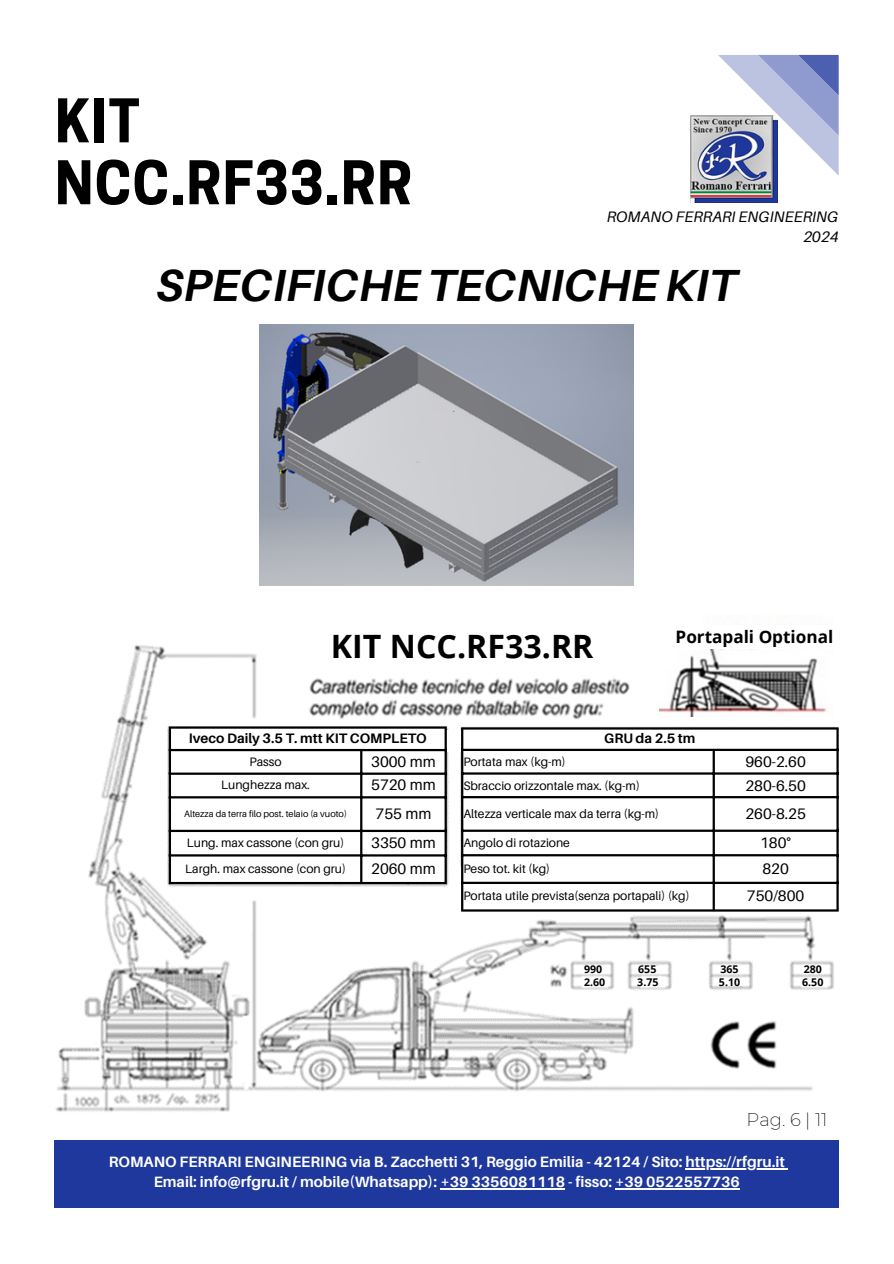
<style>
.page{position:relative;width:894px;height:1264px;background:#fff}
.page>*{position:absolute;margin:0;border:0;box-sizing:border-box;transform-origin:0 0}
.t1{font:700 56.4px/61.8px "Cooper Hewitt";letter-spacing:.02em;color:#000}
.t2{font:italic 700 45px "Aileron";color:#000}
.t3{font:700 32.1px "Open Sans";color:#000}
.t4{font:200 18px "Montserrat";color:#000}
.t5{font:700 17.1px "Open Sans";color:#000}
.t6{font:700 15.6px "Open Sans";color:#000}
.t7{font:15.15px "Aileron";color:#000}
.t8{font:italic 15.15px/20.2px "Aileron";color:#000;text-align:right}
.t9{font:700 15px/20.2px "Aileron";color:#fff;text-align:center}
.t10{font:700 14.7px/17.5px "Open Sans";color:#000}
.t11{font:700 13.65px "Aileron";color:#000}
.t12{font:12.15px "Aileron";color:#000}
.t13{font:700 10.65px/12.8px "Open Sans";color:#000}
.t14{font:9.15px "Aileron";color:#000}
</style>
<div class="page">
<img style="left:55px;top:645px;width:784px;height:467px">
<img style="left:659px;top:615px;width:174px;height:101px">
<svg style="left:318px;top:645px;width:288px;height:29px"></svg>
<div style="left:195px;top:730px;width:274px;height:21px;background:#fff"></div>
<div style="left:674px;top:625px;width:159px;height:24px;background:#fff"></div>
<div style="left:55px;top:1140px;width:783px;height:67px;background:#1f389d"></div>
<hr style="left:685px;top:1168px;width:99px;height:1px;background:#fff">
<hr style="left:440px;top:1188px;width:125px;height:1px;background:#fff">
<hr style="left:615px;top:1188px;width:124px;height:1px;background:#fff">
<svg style="left:718px;top:55px;width:120px;height:120px"></svg>
<img style="left:690px;top:115px;width:87px;height:88px">
<img style="left:260px;top:324px;width:373px;height:261px">
<svg style="left:171px;top:728px;width:273px;height:153px"></svg>
<hr style="left:169px;top:728px;width:2px;height:153px;background:#000">
<hr style="left:360px;top:751px;width:2px;height:130px;background:#000">
<hr style="left:444px;top:728px;width:2px;height:153px;background:#000">
<hr style="left:169px;top:726px;width:277px;height:2px;background:#000">
<hr style="left:169px;top:749px;width:277px;height:2px;background:#000">
<hr style="left:169px;top:772px;width:277px;height:2px;background:#000">
<hr style="left:169px;top:796px;width:277px;height:2px;background:#000">
<hr style="left:169px;top:829px;width:277px;height:3px;background:#000">
<hr style="left:169px;top:854px;width:277px;height:2px;background:#000">
<hr style="left:169px;top:881px;width:277px;height:3px;background:#000">
<svg style="left:463px;top:729px;width:373px;height:180px"></svg>
<hr style="left:461px;top:729px;width:2px;height:180px;background:#000">
<hr style="left:712px;top:751px;width:2px;height:158px;background:#000">
<hr style="left:836px;top:729px;width:2px;height:180px;background:#000">
<hr style="left:461px;top:727px;width:377px;height:2px;background:#000">
<hr style="left:461px;top:748px;width:377px;height:3px;background:#000">
<hr style="left:461px;top:772px;width:377px;height:2px;background:#000">
<hr style="left:461px;top:796px;width:377px;height:2px;background:#000">
<hr style="left:461px;top:829px;width:377px;height:2px;background:#000">
<hr style="left:461px;top:854px;width:377px;height:2px;background:#000">
<hr style="left:461px;top:881px;width:377px;height:3px;background:#000">
<hr style="left:461px;top:909px;width:377px;height:2px;background:#000">
<h1 class="t1" style="left:55px;top:97px;width:359px">KIT<br>NCC.RF33.RR</h1>
<p class="t8" style="left:606px;top:206px;width:233px">ROMANO FERRARI ENGINEERING<br>2024</p>
<h2 class="t2" style="left:157px;top:257px;width:581px">SPECIFICHE TECNICHE KIT</h2>
<h3 class="t3" style="left:331px;top:623px;width:264px">KIT NCC.RF33.RR</h3>
<h3 class="t5" style="left:675px;top:625px;width:159px">Portapali Optional</h3>
<p class="t11" style="left:189px;top:730px;width:239px">Iveco Daily 3.5 T. mtt KIT COMPLETO</p>
<p class="t12" style="left:249px;top:754px;width:34px">Passo</p>
<p class="t7" style="left:371px;top:751px;width:66px">3000 mm</p>
<p class="t12" style="left:221px;top:777px;width:90px">Lunghezza max.</p>
<p class="t7" style="left:371px;top:775px;width:66px">5720 mm</p>
<p class="t14" style="left:184px;top:808px;width:164px">Altezza da terra filo post. telaio (a vuoto)</p>
<p class="t7" style="left:375px;top:804px;width:57px">755 mm</p>
<p class="t12" style="left:187px;top:835px;width:159px">Lung. max cassone (con gru)</p>
<p class="t7" style="left:371px;top:833px;width:66px">3350 mm</p>
<p class="t12" style="left:185px;top:861px;width:162px">Largh. max cassone (con gru)</p>
<p class="t7" style="left:371px;top:859px;width:66px">2060 mm</p>
<p class="t6" style="left:265px;top:730px;width:140px">Iveco Daily 35 mtt</p>
<p class="t11" style="left:604px;top:729px;width:93px">GRU da 2.5 tm</p>
<p class="t12" style="left:463px;top:754px;width:104px">Portata max (kg-m)</p>
<p class="t7" style="left:745px;top:752px;width:62px">960-2.60</p>
<p class="t12" style="left:463px;top:778px;width:178px">Sbraccio orizzontale max. (kg-m)</p>
<p class="t7" style="left:745px;top:776px;width:62px">280-6.50</p>
<p class="t12" style="left:463px;top:805px;width:197px">Altezza verticale max da terra (kg-m)</p>
<p class="t7" style="left:745px;top:804px;width:62px">260-8.25</p>
<p class="t12" style="left:463px;top:835px;width:108px">Angolo di rotazione</p>
<p class="t7" style="left:760px;top:833px;width:32px">180°</p>
<p class="t12" style="left:463px;top:860px;width:88px">Peso tot. kit (kg)</p>
<p class="t7" style="left:762px;top:859px;width:28px">820</p>
<p class="t12" style="left:463px;top:888px;width:228px">Portata utile prevista(senza portapali) (kg)</p>
<p class="t7" style="left:746px;top:886px;width:59px">750/800</p>
<p class="t10" style="left:770px;top:755px;width:61px">960-2.60<br>280-6.50</p>
<p class="t13" style="left:584px;top:962px;width:20px">990</p>
<p class="t13" style="left:638px;top:962px;width:20px">655</p>
<p class="t13" style="left:584px;top:975px;width:23px">2.60</p>
<p class="t13" style="left:637px;top:975px;width:23px">3.75</p>
<p class="t13" style="left:718px;top:962px;width:23px">365<br>5.10</p>
<p class="t13" style="left:802px;top:962px;width:23px">280<br>6.50</p>
<h3 class="t4" style="left:746px;top:1108px;width:82px">Pag. 6 | 11</h3>
<p class="t9" style="left:109px;top:1151px;width:677px">ROMANO FERRARI ENGINEERING via B. Zacchetti 31, Reggio Emilia - 42124 / Sito: https://rfgru.it<br>Email: info@rfgru.it / mobile(Whatsapp): +39 3356081118 - fisso: +39 0522557736</p>
</div>
